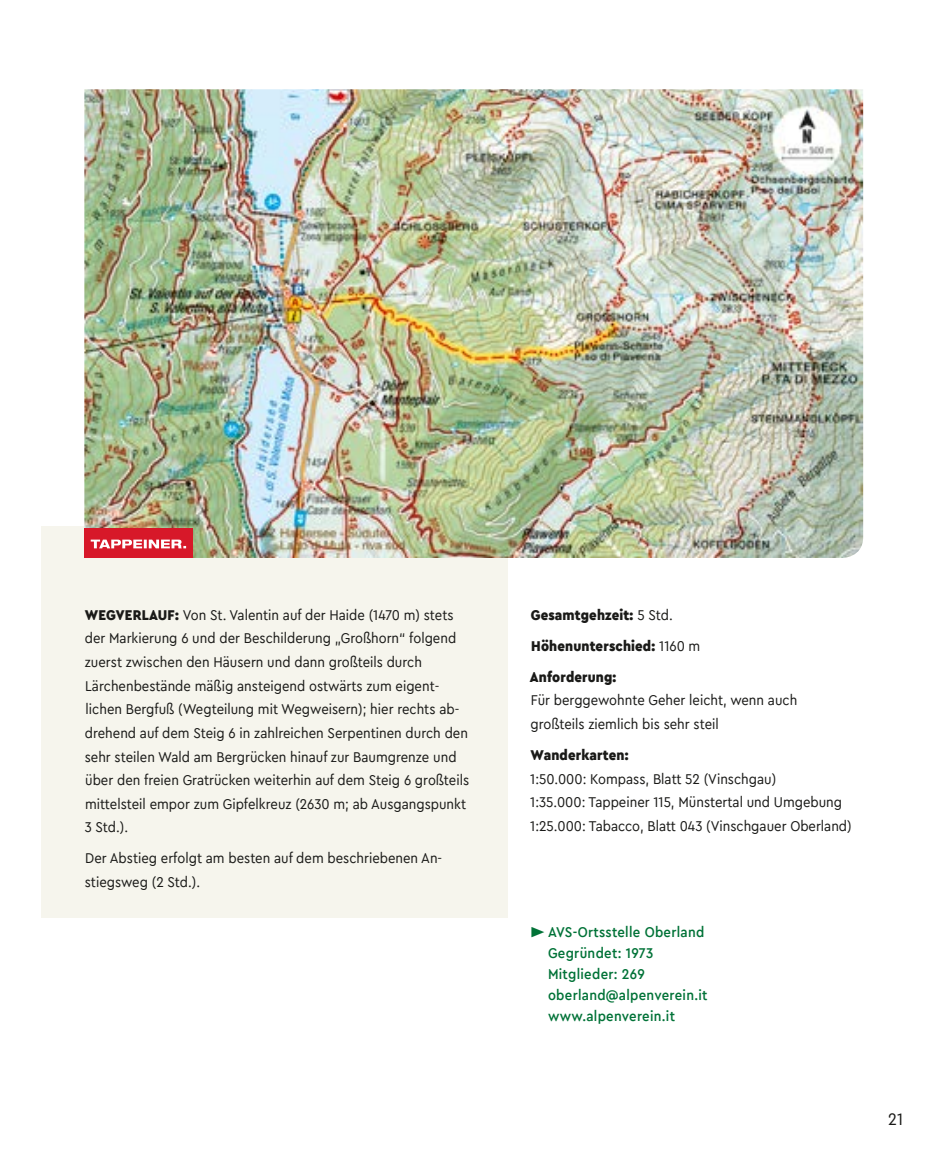
<style>
.page{position:relative;width:943px;height:1156px;background:#fff}
.page>*{position:absolute;margin:0;border:0;box-sizing:border-box;transform-origin:0 0}
.t1{font:17.5px "Cera Compact Pro";color:#1a1a18}
.t2{font:14.88px/23.6px "Cera Compact Pro";color:#1a1a18}
.t3{font:500 14.88px/21px "Cera Compact Pro";letter-spacing:.02em;color:#007237}
.t4{font:900 14.88px/31px "Cera Compact Pro";letter-spacing:.01em;color:#1a1a18}
.s1{font-weight:900}
.s2{font-weight:400}
</style>
<div class="page">
<div style="left:42px;top:527px;width:466px;height:391px;background:#f6f5ed"></div>
<img style="left:84px;top:89px;width:779px;height:469px">
<div style="left:84px;top:528px;width:108px;height:30px;background:#d71829"></div>
<svg style="left:91px;top:540px;width:95px;height:8px"></svg>
<p class="t2" style="left:85px;top:602px;width:386px"><span class="s1">WEGVERLAUF:</span> Von St. Valentin auf der Haide (1470 m) stets der Markierung 6 und der Beschilderung „Großhorn“ folgend zuerst zwischen den Häusern und dann großteils durch Lärchenbestände mäßig ansteigend ostwärts zum eigent&shy;lichen Bergfuß (Wegteilung mit Wegweisern); hier rechts ab&shy;drehend auf dem Steig 6 in zahlreichen Serpentinen durch den sehr steilen Wald am Bergrücken hinauf zur Baumgrenze und über den freien Gratrücken weiterhin auf dem Steig 6 großteils mittelsteil empor zum Gipfelkreuz (2630 m; ab Ausgangspunkt 3 Std.).</p>
<p class="t2" style="left:85px;top:846px;width:359px">Der Abstieg erfolgt am besten auf dem beschriebenen An&shy;stiegsweg (2 Std.).</p>
<p class="t4" style="left:530px;top:599px;width:172px">Gesamtgehzeit: <span class="s2">5 Std.<br></span>Höhenunterschied: <span class="s2">1160 m<br></span>Anforderung:</p>
<p class="t2" style="left:530px;top:688px;width:268px">Für berggewohnte Geher leicht, wenn auch großteils ziemlich bis sehr steil</p>
<p class="t4" style="left:530px;top:739px;width:99px">Wanderkarten:</p>
<p class="t2" style="left:530px;top:766px;width:323px">1:50.000: Kompass, Blatt 52 (Vinschgau)<br>1:35.000: Tappeiner 115, Münstertal und Umgebung<br>1:25.000: Tabacco, Blatt 043 (Vinschgauer Oberland)</p>
<p class="t3" style="left:548px;top:921px;width:161px;text-indent:-18px">► AVS-Ortsstelle Oberland<br>Gegründet: 1973<br>Mitglieder: 269 oberland@alpenverein.it www.alpenverein.it</p>
<p class="t1" style="left:888px;top:1107px;width:17px">21</p>
</div>
